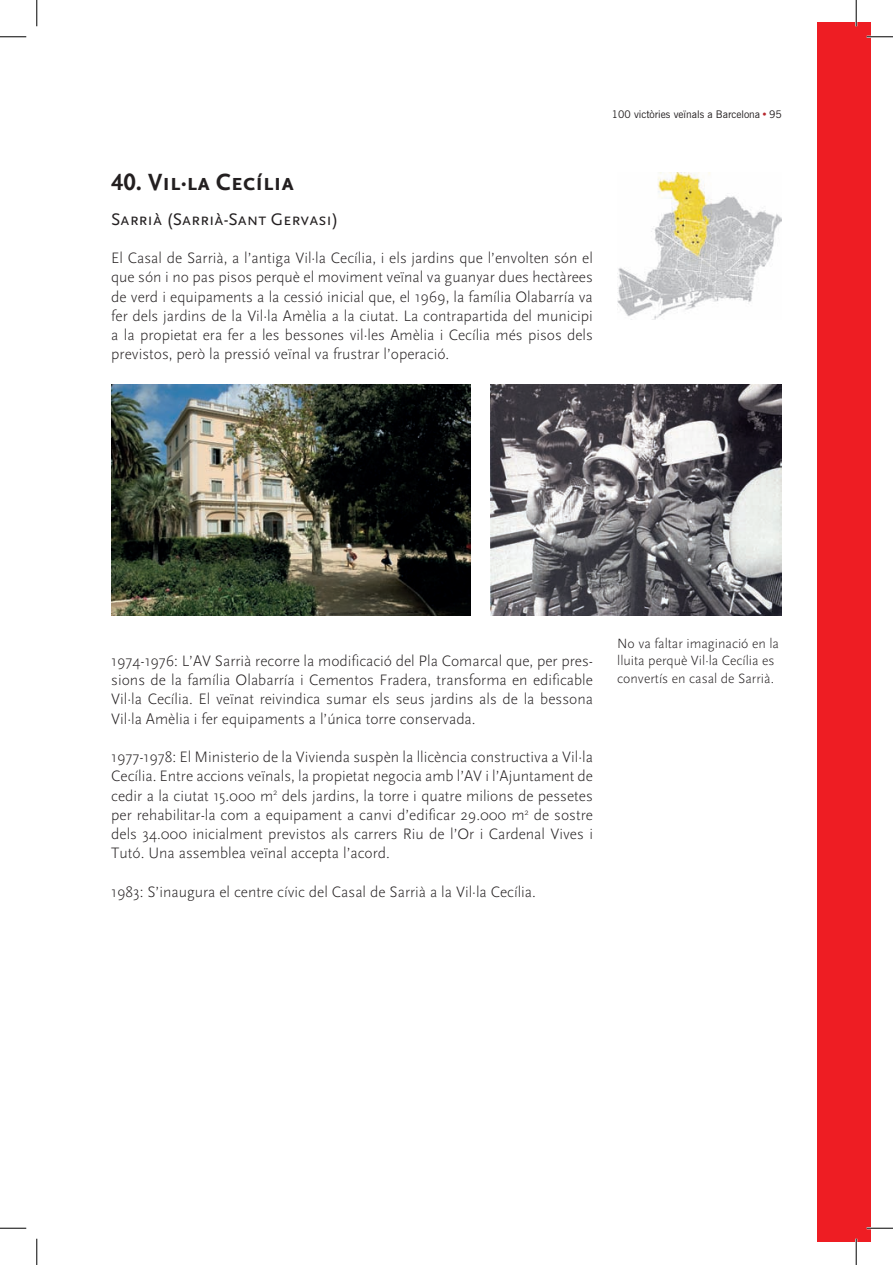
<style>
.page{position:relative;width:893px;height:1265px;background:#fff}
.page>*{position:absolute;margin:0;border:0;box-sizing:border-box;transform-origin:0 0}
.t1{font:700 24.5px "Scala Sans Caps";color:#231f20}
.t2{font:17.5px "Scala Sans Caps";color:#231f20}
.t3{font:300 15.75px/19.2px "Scala Sans";color:#231f20;text-align:justify}
.t4{font:300 14px/17.5px "Scala Sans";color:#231f20}
.t5{font:10.5px "News Gothic BT";color:#231f20}
.s1{color:#b7282e}
</style>
<div class="page">
<div style="left:817px;top:22px;width:53px;height:1218px;background:#ee1d23"></div>
<img style="left:490px;top:384px;width:291px;height:231px">
<img style="left:111px;top:384px;width:359px;height:231px">
<img style="left:617px;top:172px;width:163px;height:147px">
<hr style="left:866px;top:36px;width:26px;height:2px;background:#fff">
<hr style="left:866px;top:1226px;width:26px;height:2px;background:#fff">
<hr style="left:854px;top:0;width:2px;height:26px;background:#fff">
<hr style="left:854px;top:1238px;width:2px;height:26px;background:#fff">
<svg style="left:0;top:36px;width:26px;height:1px"></svg>
<svg style="left:866px;top:36px;width:26px;height:1px"></svg>
<svg style="left:0;top:1227px;width:26px;height:1px"></svg>
<svg style="left:866px;top:1227px;width:26px;height:1px"></svg>
<svg style="left:36px;top:0;width:1px;height:26px"></svg>
<svg style="left:36px;top:1238px;width:1px;height:26px"></svg>
<svg style="left:855px;top:0;width:1px;height:26px"></svg>
<svg style="left:855px;top:1238px;width:1px;height:26px"></svg>
<p class="t5" style="left:611px;top:108px;width:171px">100 victòries veïnals a Barcelona <span class="s1">•</span> 95</p>
<h1 class="t1" style="left:111px;top:169px;width:184px">40. Vil·la Cecília</h1>
<p class="t2" style="left:111px;top:209px;width:228px">Sarrià (Sarrià-Sant Gervasi)</p>
<p class="t3" style="left:111px;top:248px;width:483px">El Casal de Sarrià, a l’antiga Vil·la Cecília, i els jardins que l’envolten són el que són i no pas pisos perquè el moviment veïnal va guanyar dues hectàrees de verd i equipaments a la cessió inicial que, el 1969, la família Olabarría va fer dels jardins de la Vil·la Amèlia a la ciutat. La contrapartida del municipi a la propietat era fer a les bessones vil·les Amèlia i Cecília més pisos dels previstos, però la pressió veïnal va frustrar l’operació.</p>
<p class="t3" style="left:111px;top:651px;width:483px">1974-1976: L’AV Sarrià recorre la modificació del Pla Comarcal que, per pres&shy;sions de la família Olabarría i Cementos Fradera, transforma en edificable Vil·la Cecília. El veïnat reivindica sumar els seus jardins als de la bessona Vil·la Amèlia i fer equipaments a l’única torre conservada.</p>
<p class="t3" style="left:111px;top:747px;width:483px">1977-1978: El Ministerio de la Vivienda suspèn la llicència constructiva a Vil·la Cecília. Entre accions veïnals, la propietat negocia amb l’AV i l’Ajuntament de cedir a la ciutat 15.000 m<sup>2</sup> dels jardins, la torre i quatre milions de pessetes per rehabilitar-la com a equipament a canvi d’edificar 29.000 m<sup>2</sup> de sostre dels 34.000 inicialment previstos als carrers Riu de l’Or i Cardenal Vives i Tutó. Una assemblea veïnal accepta l’acord.</p>
<p class="t3" style="left:111px;top:882px;width:426px">1983: S’inaugura el centre cívic del Casal de Sarrià a la Vil·la Cecília.</p>
<p class="t4" style="left:617px;top:634px;width:163px">No va faltar imaginació en la lluita perquè Vil·la Cecília es convertís en casal de Sarrià.</p>
</div>
